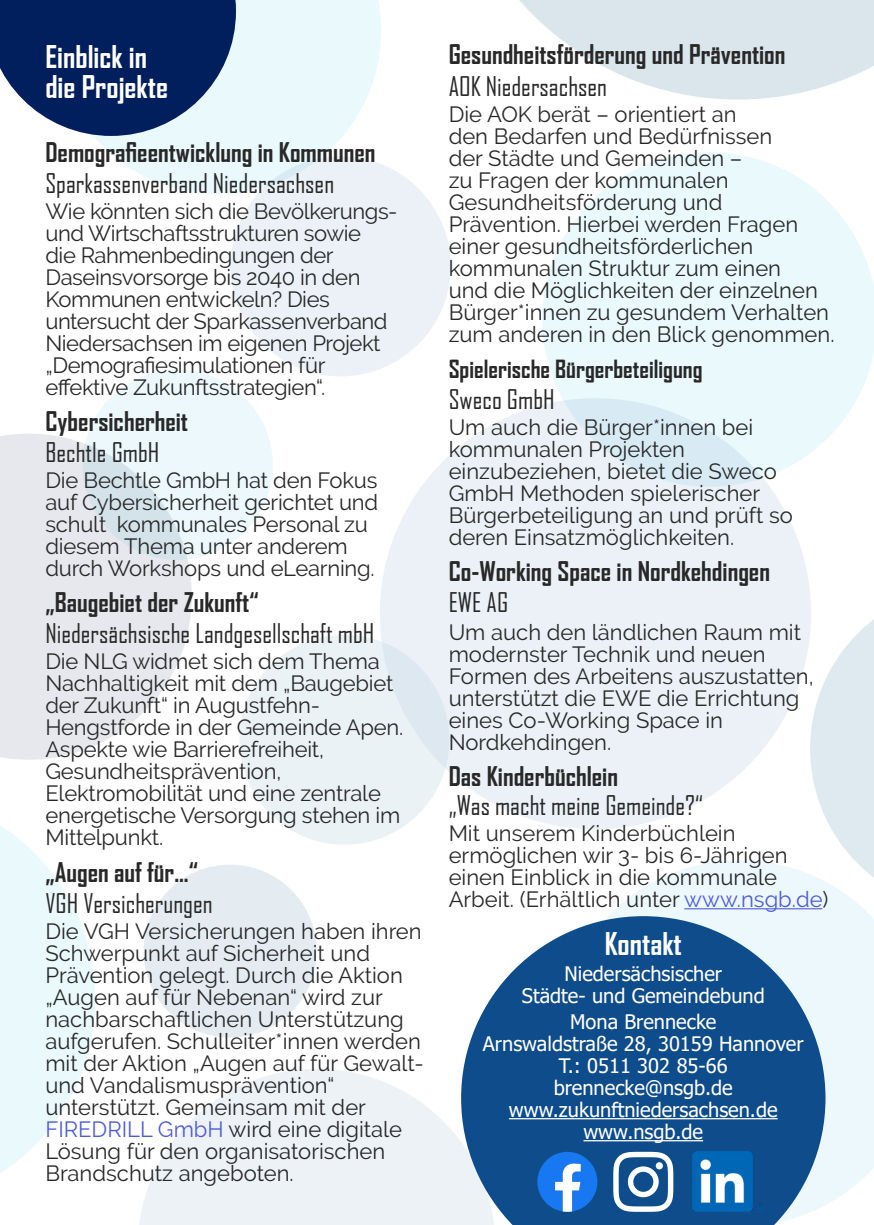
<style>
.page{position:relative;width:874px;height:1225px;background:#fff}
.page>*{position:absolute;margin:0;border:0;box-sizing:border-box;transform-origin:0 0}
.t1{font:700 30px "Agency FB";color:#fff}
.t2{font:700 26px "Agency FB";color:#282828}
.t3{font:26px "Agency FB";color:#282828}
.t4{font:700 24px "Agency FB";color:#282828}
.t5{font:22px/22px "Raleway";color:#282828}
.t6{font:22px/22px "Raleway";letter-spacing:-.02em;color:#282828}
.t7{font:20px "Tahoma";color:#fff}
.s1{color:#4f5cd6}
</style>
<div class="page">
<svg style="left:519px;top:0;width:354px;height:100px"></svg>
<svg style="left:94px;top:0;width:287px;height:194px;background:#ecf9fc"></svg>
<svg style="left:0;top:825px;width:95px;height:348px"></svg>
<div style="left:82px;top:370px;width:190px;height:190px;background:#ecf8fc;border-radius:50%"></div>
<svg style="left:809px;top:587px;width:64px;height:273px"></svg>
<div style="left:143px;top:864px;width:173px;height:173px;background:#e4ecf2;border-radius:50%"></div>
<svg style="left:542px;top:152px;width:331px;height:335px;fill:#eaf9fc"></svg>
<div style="left:379px;top:398px;width:431px;height:431px;background:linear-gradient(to bottom,#e4eff5,#eef2f6);border-radius:50%"></div>
<svg style="left:0;top:433px;width:192px;height:326px;fill:#e6e8ed"></svg>
<svg style="left:609px;top:860px;width:264px;height:345px;fill:#ecf8fc"></svg>
<div style="left:239px;top:635px;width:210px;height:209px;background:linear-gradient(to right,#eef4f7,#e4edf3);border-radius:50%"></div>
<div style="left:230px;top:156px;width:220px;height:220px;background:#ebf1f6;border-radius:50%"></div>
<svg style="left:139px;top:1069px;width:322px;height:156px;fill:#edf2f7"></svg>
<svg style="left:0;top:0;width:236px;height:136px;background:#2a4477"></svg>
<svg style="left:461px;top:916px;width:364px;height:309px;background:#396ca0"></svg>
<hr style="left:508px;top:1118px;width:269px;height:1px;background:#fff">
<hr style="left:583px;top:1140px;width:119px;height:1px;background:#fff">
<hr style="left:684px;top:908px;width:137px;height:1px;background:#4f5cd6">
<svg style="left:537px;top:1151px;width:60px;height:60px"></svg>
<svg style="left:613px;top:1151px;width:60px;height:60px"></svg>
<div style="left:655px;top:1162px;width:7px;height:7px;background:#fff;border-radius:50%"></div>
<img style="left:692px;top:1151px;width:71px;height:60px">
<p class="t1" style="left:45px;top:38px;width:103px">Einblick in</p>
<p class="t1" style="left:45px;top:68px;width:124px">die Projekte</p>
<p class="t2" style="left:45px;top:136px;width:331px">Demografieentwicklung in Kommunen</p>
<p class="t3" style="left:45px;top:167px;width:290px">Sparkassenverband Niedersachsen</p>
<p class="t6" style="left:45px;top:200px;width:353px">Wie könnten sich die Bevölkerungs&shy;und Wirtschaftsstrukturen sowie<br>die Rahmenbedingungen der<br>Daseinsvorsorge bis 2040 in den<br>Kommunen entwickeln? Dies untersucht der Sparkassenverband<br>Niedersachsen im eigenen Projekt „Demografiesimulationen für effektive Zukunftsstrategien“.</p>
<p class="t2" style="left:45px;top:405px;width:144px">Cybersicherheit</p>
<p class="t3" style="left:45px;top:436px;width:115px">Bechtle GmbH</p>
<p class="t5" style="left:45px;top:469px;width:334px">Die Bechtle GmbH hat den Fokus auf Cybersicherheit gerichtet und schult kommunales Personal zu diesem Thema unter anderem durch Workshops und eLearning.</p>
<p class="t2" style="left:45px;top:586px;width:215px">„Baugebiet der Zukunft“</p>
<p class="t3" style="left:45px;top:618px;width:330px">Niedersächsische Landgesellschaft mbH</p>
<p class="t5" style="left:45px;top:650px;width:359px">Die NLG widmet sich dem Thema<br>Nachhaltigkeit mit dem „Baugebiet der Zukunft“ in Augustfehn-<br>Hengstforde in der Gemeinde Apen.<br>Aspekte wie Barrierefreiheit,<br>Gesundheitsprävention,<br>Elektromobilität und eine zentrale energetische Versorgung stehen im<br>Mittelpunkt.</p>
<p class="t2" style="left:45px;top:855px;width:154px">„Augen auf für...“</p>
<p class="t3" style="left:45px;top:887px;width:169px">VGH Versicherungen</p>
<p class="t5" style="left:45px;top:920px;width:380px">Die VGH Versicherungen haben ihren Schwerpunkt auf Sicherheit und Prävention gelegt. Durch die Aktion „Augen auf für Nebenan“ wird zur nachbarschaftlichen Unterstützung aufgerufen. Schulleiter*innen werden mit der Aktion „Augen auf für Gewalt&shy;und Vandalismusprävention“ unterstützt. Gemeinsam mit der <span class="s1">FIREDRILL GmbH</span> wird eine digitale Lösung für den organisatorischen Brandschutz angeboten.</p>
<p class="t2" style="left:448px;top:39px;width:338px">Gesundheitsförderung und Prävention</p>
<p class="t3" style="left:448px;top:70px;width:160px">AOK Niedersachsen</p>
<p class="t5" style="left:448px;top:103px;width:387px">Die AOK berät – orientiert an<br>den Bedarfen und Bedürfnissen<br>der Städte und Gemeinden –<br>zu Fragen der kommunalen<br>Gesundheitsförderung und<br>Prävention. Hierbei werden Fragen einer gesundheitsförderlichen kommunalen Struktur zum einen<br>und die Möglichkeiten der einzelnen<br>Bürger*innen zu gesundem Verhalten zum anderen in den Blick genommen.</p>
<p class="t4" style="left:448px;top:354px;width:255px">Spielerische Bürgerbeteiligung</p>
<p class="t3" style="left:448px;top:383px;width:107px">Sweco GmbH</p>
<p class="t5" style="left:448px;top:416px;width:345px">Um auch die Bürger*innen bei kommunalen Projekten einzubeziehen, bietet die Sweco<br>GmbH Methoden spielerischer<br>Bürgerbeteiligung an und prüft so deren Einsatzmöglichkeiten.</p>
<p class="t2" style="left:448px;top:555px;width:322px">Co-Working Space in Nordkehdingen</p>
<p class="t3" style="left:448px;top:586px;width:61px">EWE AG</p>
<p class="t5" style="left:448px;top:621px;width:366px">Um auch den ländlichen Raum mit modernster Technik und neuen<br>Formen des Arbeitens auszustatten, unterstützt die EWE die Errichtung eines Co-Working Space in<br>Nordkehdingen.</p>
<p class="t2" style="left:448px;top:760px;width:171px">Das Kinderbüchlein</p>
<p class="t3" style="left:448px;top:789px;width:256px">„Was macht meine Gemeinde?“</p>
<p class="t5" style="left:448px;top:822px;width:381px">Mit unserem Kinderbüchlein ermöglichen wir 3- bis 6-Jährigen einen Einblick in die kommunale Arbeit. (Erhältlich unter <span class="s1">www.nsgb.de</span>)</p>
<p class="t1" style="left:604px;top:925px;width:79px">Kontakt</p>
<p class="t7" style="left:564px;top:960px;width:159px">Niedersächsischer</p>
<p class="t7" style="left:521px;top:982px;width:244px">Städte- und Gemeindebund</p>
<p class="t7" style="left:570px;top:1008px;width:148px">Mona Brennecke</p>
<p class="t7" style="left:482px;top:1030px;width:322px">Arnswaldstraße 28, 30159 Hannover</p>
<p class="t7" style="left:558px;top:1052px;width:170px">T.: 0511 302 85-66</p>
<p class="t7" style="left:553px;top:1074px;width:180px">brennecke@nsgb.de</p>
<p class="t7" style="left:508px;top:1096px;width:270px">www.zukunftniedersachsen.de</p>
<p class="t7" style="left:583px;top:1118px;width:121px">www.nsgb.de</p>
</div>
